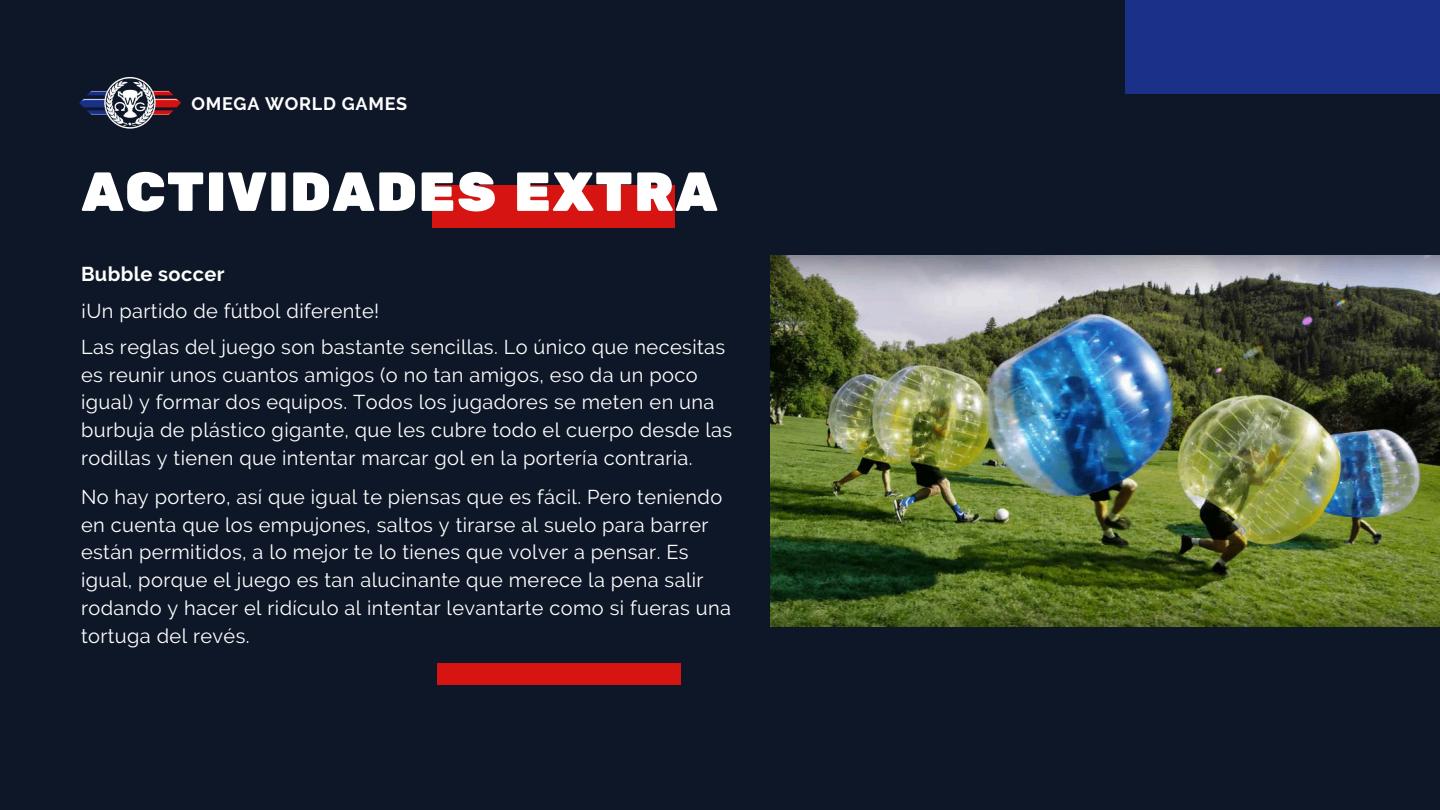
<style>
.page{position:relative;width:1440px;height:810px;background:#0e1727}
.page>*{position:absolute;margin:0;border:0;box-sizing:border-box;transform-origin:0 0}
.t1{font:55px "Rubik One";letter-spacing:.01em;color:#fff}
.t2{font:20px/27.8px "Raleway";letter-spacing:.02em;color:#fff}
.t3{font:700 20px "Raleway";letter-spacing:.02em;color:#fff}
.t4{font:700 18px "Raleway";letter-spacing:.04em;color:#fff}
</style>
<div class="page">
<div style="left:432px;top:185px;width:243px;height:43px;background:#d61411"></div>
<div style="left:1126px;top:0;width:314px;height:93px;background:#1a3089"></div>
<img style="left:79px;top:77px;width:102px;height:52px">
<div style="left:437px;top:663px;width:243px;height:22px;background:#d61411"></div>
<img style="left:770px;top:256px;width:670px;height:370px">
<p class="t4" style="left:192px;top:93px;width:217px">OMEGA WORLD GAMES</p>
<h1 class="t1" style="left:81px;top:160px;width:639px">ACTIVIDADES EXTRA</h1>
<p class="t3" style="left:81px;top:262px;width:145px">Bubble soccer</p>
<p class="t2" style="left:81px;top:293px;width:646px;line-height:35.6px">¡Un partido de fútbol diferente!<br>Las reglas del juego son bastante sencillas. Lo único que necesitas</p>
<p class="t2" style="left:81px;top:361px;width:653px">es reunir unos cuantos amigos (o no tan amigos, eso da un poco igual) y formar dos equipos. Todos los jugadores se meten en una burbuja de plástico gigante, que les cubre todo el cuerpo desde las rodillas y tienen que intentar marcar gol en la portería contraria.</p>
<p class="t2" style="left:81px;top:483px;width:652px">No hay portero, así que igual te piensas que es fácil. Pero teniendo en cuenta que los empujones, saltos y tirarse al suelo para barrer están permitidos, a lo mejor te lo tienes que volver a pensar. Es igual, porque el juego es tan alucinante que merece la pena salir rodando y hacer el ridículo al intentar levantarte como si fueras una tortuga del revés.</p>
</div>
